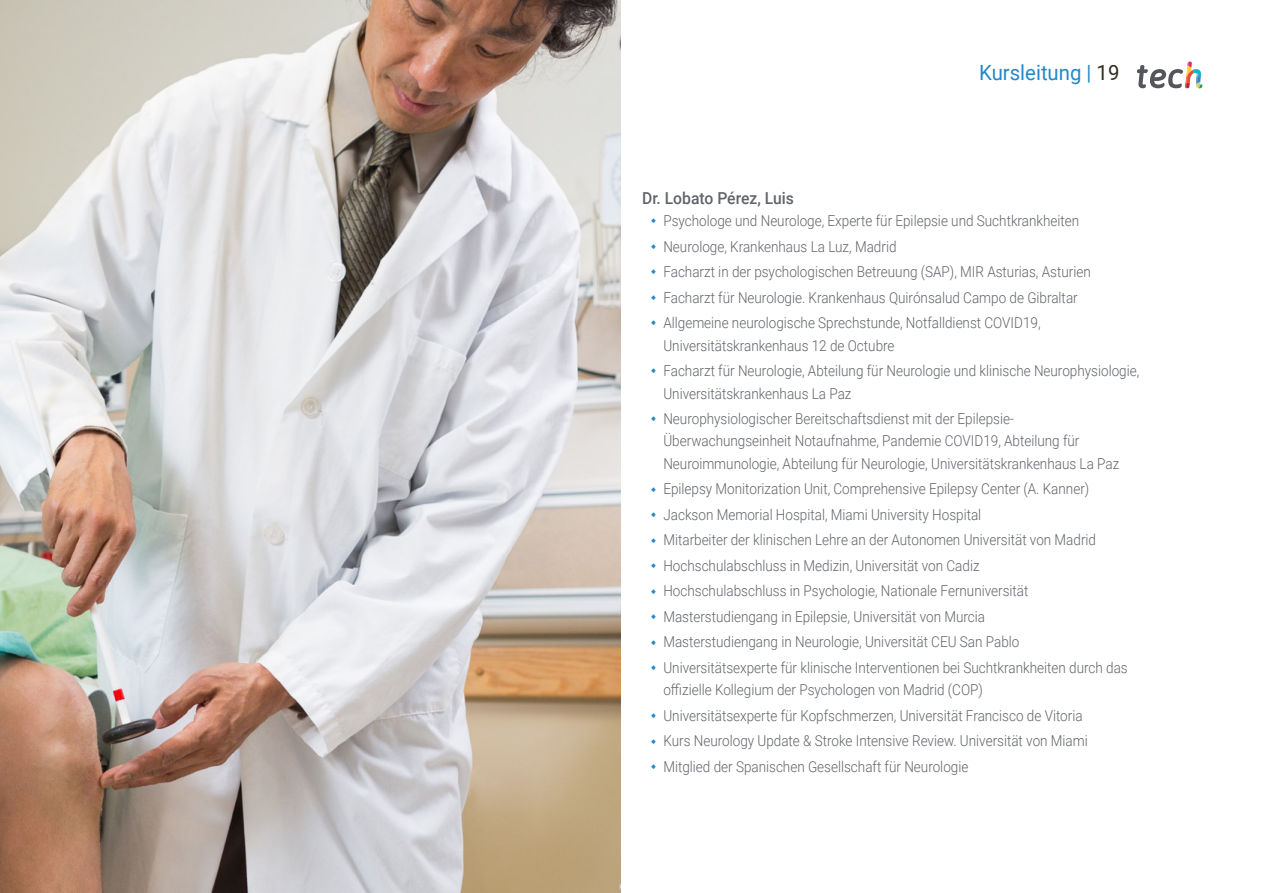
<style>
.page{position:relative;width:1263px;height:893px;background:#fff}
.page>*{position:absolute;margin:0;border:0;box-sizing:border-box;transform-origin:0 0}
.t1{font:21px "Roboto";color:#2488c9}
.t2{font:500 16.5px "Roboto";color:#61646a;scale:.95 1}
.t3{font:300 15px/25.5px "Roboto";color:#61646a;scale:.9 1}
.s1{color:#312e20}
</style>
<div class="page">
<img style="left:0;top:0;width:621px;height:893px">
<svg style="left:1137px;top:62px;width:65px;height:27px"></svg>
<h1 class="t1" style="left:979px;top:57px;width:142px">Kursleitung | <span class="s1">19</span></h1>
<p class="t2" style="left:642px;top:186px;width:161px">Dr. Lobato Pérez, Luis</p>
<p class="t3" style="left:663px;top:207px;width:476px">Psychologe und Neurologe, Experte für Epilepsie und Suchtkrankheiten Neurologe, Krankenhaus La Luz, Madrid<br>Facharzt in der psychologischen Betreuung (SAP), MIR Asturias, Asturien Facharzt für Neurologie. Krankenhaus Quirónsalud Campo de Gibraltar Allgemeine neurologische Sprechstunde, Notfalldienst COVID19,</p>
<p class="t3" style="left:663px;top:332px;width:530px">Universitätskrankenhaus 12 de Octubre<br>Facharzt für Neurologie, Abteilung für Neurologie und klinische Neurophysiologie,</p>
<p class="t3" style="left:663px;top:380px;width:391px">Universitätskrankenhaus La Paz<br>Neurophysiologischer Bereitschaftsdienst mit der Epilepsie-</p>
<p class="t3" style="left:663px;top:429px;width:508px;line-height:22.5px">Überwachungseinheit Notaufnahme, Pandemie COVID19, Abteilung für<br>Neuroimmunologie, Abteilung für Neurologie, Universitätskrankenhaus La Paz</p>
<p class="t3" style="left:663px;top:476px;width:517px">Epilepsy Monitorization Unit, Comprehensive Epilepsy Center (A. Kanner)<br>Jackson Memorial Hospital, Miami University Hospital<br>Mitarbeiter der klinischen Lehre an der Autonomen Universität von Madrid Hochschulabschluss in Medizin, Universität von Cadiz<br>Hochschulabschluss in Psychologie, Nationale Fernuniversität Masterstudiengang in Epilepsie, Universität von Murcia<br>Masterstudiengang in Neurologie, Universität CEU San Pablo Universitätsexperte für klinische Interventionen bei Suchtkrankheiten durch das</p>
<p class="t3" style="left:663px;top:677px;width:473px">offizielle Kollegium der Psychologen von Madrid (COP)<br>Universitätsexperte für Kopfschmerzen, Universität Francisco de Vitoria Kurs Neurology Update &amp; Stroke Intensive Review. Universität von Miami Mitglied der Spanischen Gesellschaft für Neurologie</p>
</div>
